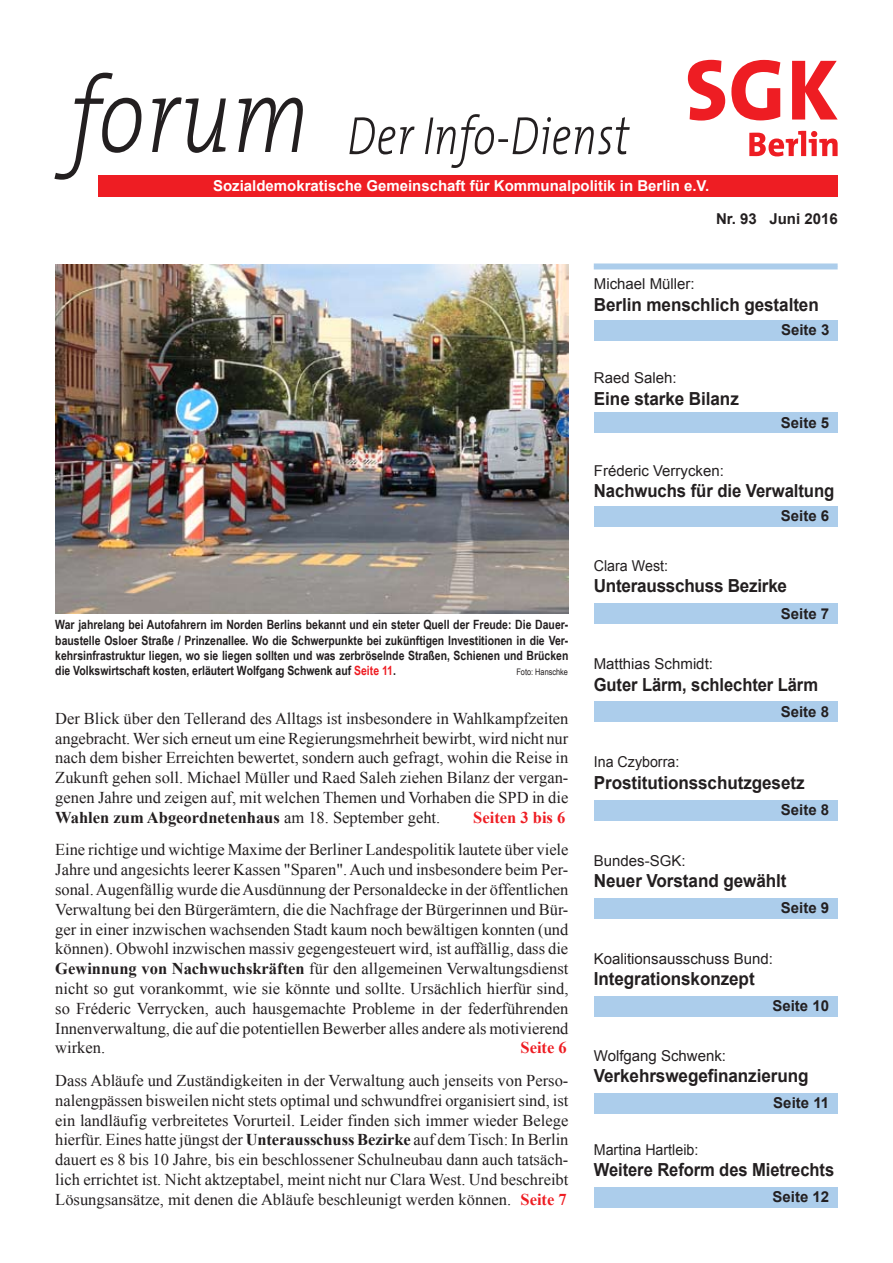
<style>
.page{position:relative;width:893px;height:1263px;background:#fff}
.page>*{position:absolute;margin:0;border:0;box-sizing:border-box;transform-origin:0 0}
.t1{font:700 18px "Arial";letter-spacing:-.005em;color:#231f20;scale:.95 1}
.t2{font:700 18px "Arial";letter-spacing:-.005em;color:#231f20;scale:.92 1}
.t3{font:700 18px "Arial";letter-spacing:-.005em;color:#231f20;scale:.93 1}
.t4{font:16.5px/19.8px "Times New Roman";color:#231f20;text-align:justify}
.t5{font:700 16.5px "Times New Roman";color:#ee1d23}
.t6{font:15px "Arial";color:#231f20}
.t7{font:700 15px "Arial";color:#231f20}
.t8{font:700 15px "Arial";color:#fff}
.t9{font:15px "Arial";color:#231f20;scale:.95 1}
.t10{font:700 12.75px/15.3px "Arial Narrow";color:#231f20;text-align:justify}
.t11{font:9px "Arial Narrow";color:#231f20}
.s1{color:#ee1d23}
.s2{font-weight:700}
.s3{font-weight:700;color:#ee1d23}
</style>
<div class="page">
<div style="left:99px;top:175px;width:739px;height:21px;background:#ee1d23"></div>
<svg style="left:688px;top:60px;width:150px;height:61px"></svg>
<svg style="left:749px;top:131px;width:89px;height:25px"></svg>
<svg style="left:54px;top:73px;width:249px;height:107px"></svg>
<svg style="left:349px;top:114px;width:281px;height:54px"></svg>
<div style="left:594px;top:413px;width:244px;height:20px;background:#accdeb"></div>
<div style="left:594px;top:604px;width:244px;height:20px;background:#accdeb"></div>
<div style="left:594px;top:506px;width:244px;height:20px;background:#accdeb"></div>
<div style="left:594px;top:320px;width:244px;height:20px;background:#accdeb"></div>
<div style="left:594px;top:263px;width:244px;height:6px;background:#accdeb"></div>
<div style="left:594px;top:702px;width:244px;height:20px;background:#accdeb"></div>
<div style="left:594px;top:800px;width:244px;height:20px;background:#accdeb"></div>
<div style="left:594px;top:996px;width:244px;height:20px;background:#accdeb"></div>
<div style="left:594px;top:1093px;width:244px;height:20px;background:#accdeb"></div>
<div style="left:594px;top:1187px;width:244px;height:20px;background:#accdeb"></div>
<div style="left:594px;top:898px;width:244px;height:20px;background:#accdeb"></div>
<img style="left:55px;top:265px;width:513px;height:349px">
<p class="t8" style="left:213px;top:176px;width:498px">Sozialdemokratische Gemeinschaft für Kommunalpolitik in Berlin e.V.</p>
<p class="t7" style="left:716px;top:208px;width:123px">Nr. 93 Juni 2016</p>
<p class="t6" style="left:594px;top:274px;width:102px">Michael Müller:</p>
<p class="t1" style="left:594px;top:293px;width:238px">Berlin menschlich gestalten</p>
<p class="t7" style="left:781px;top:320px;width:50px">Seite 3</p>
<p class="t6" style="left:594px;top:368px;width:84px">Raed Saleh:</p>
<p class="t1" style="left:594px;top:387px;width:154px">Eine starke Bilanz</p>
<p class="t7" style="left:781px;top:412px;width:50px">Seite 5</p>
<p class="t6" style="left:594px;top:460px;width:132px">Fréderic Verrycken:</p>
<p class="t3" style="left:594px;top:479px;width:260px">Nachwuchs für die Verwaltung</p>
<p class="t7" style="left:781px;top:506px;width:50px">Seite 6</p>
<p class="t10" style="left:55px;top:616px;width:515px">War jahrelang bei Autofahrern im Norden Berlins bekannt und ein steter Quell der Freude: Die Dauer&shy;baustelle Osloer Straße / Prinzenallee. Wo die Schwerpunkte bei zukünftigen Investitionen in die Ver&shy;kehrsinfrastruktur liegen, wo sie liegen sollten und was zerbröselnde Straßen, Schienen und Brücken die Volkswirtschaft kosten, erläutert Wolfgang Schwenk auf <span class="s1">Seite 11</span>.</p>
<p class="t11" style="left:516px;top:665px;width:53px">Foto: Hanschke</p>
<p class="t4" style="left:55px;top:708px;width:515px">Der Blick über den Tellerand des Alltags ist insbesondere in Wahlkampfzeiten angebracht. Wer sich erneut um eine Regierungsmehrheit bewirbt, wird nicht nur nach dem bisher Erreichten bewertet, sondern auch gefragt, wohin die Reise in Zukunft gehen soll. Michael Müller und Raed Saleh ziehen Bilanz der vergan&shy;genen Jahre und zeigen auf, mit welchen Themen und Vorhaben die SPD in die <span class="s2">Wahlen zum Abgeordnetenhaus</span> am 18. September geht.</p>
<p class="t5" style="left:473px;top:806px;width:94px">Seiten 3 bis 6</p>
<p class="t4" style="left:55px;top:840px;width:515px">Eine richtige und wichtige Maxime der Berliner Landespolitik lautete über viele Jahre und angesichts leerer Kassen "Sparen". Auch und insbesondere beim Per&shy;sonal. Augenfällig wurde die Ausdünnung der Personaldecke in der öffentlichen Verwaltung bei den Bürgerämtern, die die Nachfrage der Bürgerinnen und Bür&shy;ger in einer inzwischen wachsenden Stadt kaum noch bewältigen konnten (und können). Obwohl inzwischen massiv gegengesteuert wird, ist auffällig, dass die <span class="s2">Gewinnung von Nachwuchskräften</span> für den allgemeinen Verwaltungsdienst nicht so gut vorankommt, wie sie könnte und sollte. Ursächlich hierfür sind, so Fréderic Verrycken, auch hausgemachte Probleme in der federführenden Innenverwaltung, die auf die potentiellen Bewerber alles andere als motivierend wirken.</p>
<p class="t5" style="left:520px;top:1036px;width:48px">Seite 6</p>
<p class="t4" style="left:55px;top:1070px;width:515px">Dass Abläufe und Zuständigkeiten in der Verwaltung auch jenseits von Perso&shy;nalengpässen bisweilen nicht stets optimal und schwundfrei organisiert sind, ist ein landläufig verbreitetes Vorurteil. Leider finden sich immer wieder Belege hierfür. Eines hatte jüngst der <span class="s2">Unterausschuss Bezirke</span> auf dem Tisch: In Berlin dauert es 8 bis 10 Jahre, bis ein beschlossener Schulneubau dann auch tatsäch&shy;lich errichtet ist. Nicht aktzeptabel, meint nicht nur Clara West. Und beschreibt Lösungsansätze, mit denen die Abläufe beschleunigt werden können. <span class="s3">Seite 7</span></p>
<p class="t9" style="left:594px;top:556px;width:80px">Clara West:</p>
<p class="t1" style="left:594px;top:574px;width:205px">Unterausschuss Bezirke</p>
<p class="t7" style="left:781px;top:603px;width:50px">Seite 7</p>
<p class="t6" style="left:594px;top:654px;width:121px">Matthias Schmidt:</p>
<p class="t2" style="left:594px;top:672px;width:245px">Guter Lärm, schlechter Lärm</p>
<p class="t7" style="left:781px;top:701px;width:50px">Seite 8</p>
<p class="t9" style="left:594px;top:752px;width:92px">Ina Czyborra:</p>
<p class="t1" style="left:594px;top:770px;width:223px">Prostitutionsschutzgesetz</p>
<p class="t7" style="left:781px;top:800px;width:50px">Seite 8</p>
<p class="t6" style="left:594px;top:851px;width:93px">Bundes-SGK:</p>
<p class="t1" style="left:594px;top:869px;width:204px">Neuer Vorstand gewählt</p>
<p class="t7" style="left:781px;top:898px;width:50px">Seite 9</p>
<p class="t6" style="left:594px;top:948px;width:181px">Koalitionsausschuss Bund:</p>
<p class="t1" style="left:594px;top:967px;width:171px">Integrationskonzept</p>
<p class="t7" style="left:772px;top:996px;width:58px">Seite 10</p>
<p class="t6" style="left:594px;top:1045px;width:134px">Wolfgang Schwenk:</p>
<p class="t1" style="left:594px;top:1064px;width:228px">Verkehrswegefinanzierung</p>
<p class="t7" style="left:773px;top:1093px;width:57px">Seite 11</p>
<p class="t9" style="left:594px;top:1139px;width:112px">Martina Hartleib:</p>
<p class="t2" style="left:594px;top:1158px;width:263px">Weitere Reform des Mietrechts</p>
<p class="t7" style="left:772px;top:1187px;width:58px">Seite 12</p>
</div>
